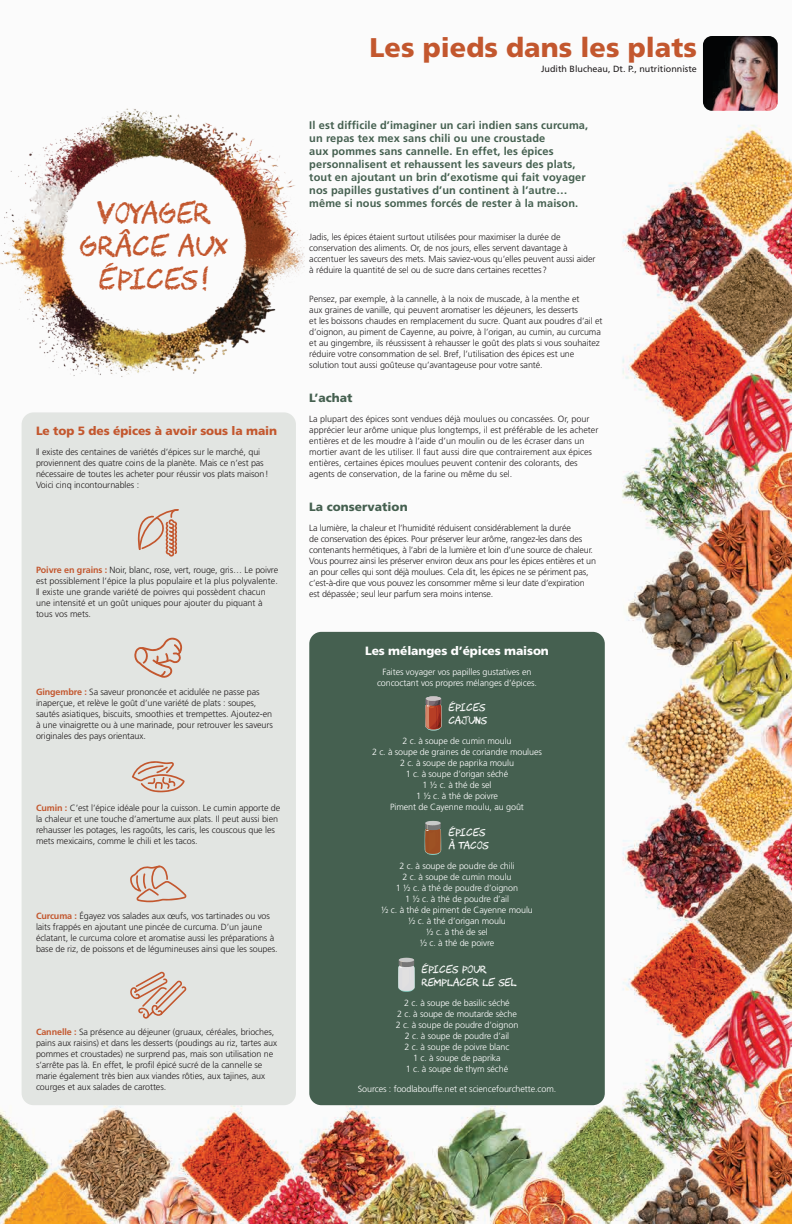
<style>
.page{position:relative;width:792px;height:1224px;background:#fff}
.page>*{position:absolute;margin:0;border:0;box-sizing:border-box;transform-origin:0 0}
.t1{font:27px/33px "CHAWP";color:#c3572e;text-align:center}
.t2{font:900 27px "Frutiger";color:#c3572e}
.t3{font:900 12px "Frutiger";letter-spacing:-.01em;color:#c3572e}
.t4{font:900 12px "Frutiger";letter-spacing:-.01em;color:#fff}
.t5{font:900 12px "Frutiger";color:#456050}
.t6{font:700 11px/13px "Frutiger";letter-spacing:.01em;color:#456050}
.t7{font:10px/13px "CHAWP";color:#fff}
.t8{font:300 9px/11px "Frutiger";letter-spacing:-.01em;color:#231f20}
.t9{font:300 9px/11px "Frutiger";letter-spacing:-.01em;color:#fff;text-align:center}
.t10{font:9px "Frutiger";color:#231f20}
.s1{font-weight:700;color:#c3572e}
</style>
<div class="page">
<img style="left:0;top:45px;width:792px;height:1179px">
<div style="left:22px;top:412px;width:274px;height:693px;background:#e2e5e2;border-radius:12px"></div>
<img style="left:703px;top:36px;width:75px;height:75px">
<svg style="left:137px;top:509px;width:42px;height:48px"></svg>
<svg style="left:134px;top:637px;width:48px;height:41px"></svg>
<svg style="left:132px;top:761px;width:53px;height:31px"></svg>
<svg style="left:130px;top:866px;width:57px;height:36px"></svg>
<svg style="left:130px;top:971px;width:57px;height:48px"></svg>
<div style="left:309px;top:632px;width:296px;height:473px;background:#456050;border-radius:12px"></div>
<svg style="left:425px;top:696px;width:17px;height:35px"></svg>
<svg style="left:425px;top:821px;width:16px;height:34px"></svg>
<svg style="left:398px;top:958px;width:17px;height:34px"></svg>
<img style="left:1px;top:103px;width:303px;height:276px">
<h1 class="t1" style="left:80px;top:195px;width:149px">VOYAGER<br>GRÂCE AUX<br>ÉPICES!</h1>
<h2 class="t3" style="left:36px;top:424px;width:243px">Le top 5 des épices à avoir sous la main</h2>
<p class="t8" style="left:36px;top:447px;width:234px">Il existe des centaines de variétés d’épices sur le marché, qui proviennent des quatre coins de la planète. Mais ce n’est pas nécessaire de toutes les acheter pour réussir vos plats maison!<br>Voici cinq incontournables :</p>
<p class="t8" style="left:36px;top:565px;width:244px"><span class="s1">Poivre en grains :</span> Noir, blanc, rose, vert, rouge, gris… Le poivre est possiblement l’épice la plus populaire et la plus polyvalente.<br>Il existe une grande variété de poivres qui possèdent chacun une intensité et un goût uniques pour ajouter du piquant à tous vos mets.</p>
<p class="t8" style="left:36px;top:687px;width:238px"><span class="s1">Gingembre :</span> Sa saveur prononcée et acidulée ne passe pas inaperçue, et relève le goût d’une variété de plats : soupes, sautés asiatiques, biscuits, smoothies et trempettes. Ajoutez-en à une vinaigrette ou à une marinade, pour retrouver les saveurs originales des pays orientaux.</p>
<p class="t8" style="left:36px;top:802px;width:246px"><span class="s1">Cumin :</span> C’est l’épice idéale pour la cuisson. Le cumin apporte de la chaleur et une touche d’amertume aux plats. Il peut aussi bien rehausser les potages, les ragoûts, les caris, les couscous que les mets mexicains, comme le chili et les tacos.</p>
<p class="t8" style="left:36px;top:910px;width:243px"><span class="s1">Curcuma :</span> Égayez vos salades aux œufs, vos tartinades ou vos laits frappés en ajoutant une pincée de curcuma. D’un jaune éclatant, le curcuma colore et aromatise aussi les préparations à base de riz, de poissons et de légumineuses ainsi que les soupes.</p>
<p class="t8" style="left:36px;top:1026px;width:243px"><span class="s1">Cannelle :</span> Sa présence au déjeuner (gruaux, céréales, brioches, pains aux raisins) et dans les desserts (poudings au riz, tartes aux pommes et croustades) ne surprend pas, mais son utilisation ne s’arrête pas là. En effet, le profil épicé sucré de la cannelle se marie également très bien aux viandes rôties, aux tajines, aux courges et aux salades de carottes.</p>
<h1 class="t2" style="left:370px;top:31px;width:329px">Les pieds dans les plats</h1>
<p class="t10" style="left:541px;top:64px;width:157px">Judith Blucheau, Dt. P., nutritionniste</p>
<p class="t6" style="left:309px;top:119px;width:280px">Il est difficile d’imaginer un cari indien sans curcuma, un repas tex mex sans chili ou une croustade<br>aux pommes sans cannelle. En effet, les épices personnalisent et rehaussent les saveurs des plats, tout en ajoutant un brin d’exotisme qui fait voyager nos papilles gustatives d’un continent à l’autre… même si nous sommes forcés de rester à la maison.</p>
<p class="t8" style="left:309px;top:232px;width:288px">Jadis, les épices étaient surtout utilisées pour maximiser la durée de conservation des aliments. Or, de nos jours, elles servent davantage à accentuer les saveurs des mets. Mais saviez-vous qu’elles peuvent aussi aider à réduire la quantité de sel ou de sucre dans certaines recettes?</p>
<p class="t8" style="left:309px;top:294px;width:295px">Pensez, par exemple, à la cannelle, à la noix de muscade, à la menthe et<br>aux graines de vanille, qui peuvent aromatiser les déjeuners, les desserts<br>et les boissons chaudes en remplacement du sucre. Quant aux poudres d’ail et d’oignon, au piment de Cayenne, au poivre, à l’origan, au cumin, au curcuma et au gingembre, ils réussissent à rehausser le goût des plats si vous souhaitez réduire votre consommation de sel. Bref, l’utilisation des épices est une solution tout aussi goûteuse qu’avantageuse pour votre santé.</p>
<h2 class="t5" style="left:309px;top:391px;width:45px">L’achat</h2>
<p class="t8" style="left:309px;top:414px;width:291px">La plupart des épices sont vendues déjà moulues ou concassées. Or, pour apprécier leur arôme unique plus longtemps, il est préférable de les acheter entières et de les moudre à l’aide d’un moulin ou de les écraser dans un mortier avant de les utiliser. Il faut aussi dire que contrairement aux épices entières, certaines épices moulues peuvent contenir des colorants, des agents de conservation, de la farine ou même du sel.</p>
<h2 class="t5" style="left:309px;top:500px;width:100px">La conservation</h2>
<p class="t8" style="left:309px;top:523px;width:288px">La lumière, la chaleur et l’humidité réduisent considérablement la durée<br>de conservation des épices. Pour préserver leur arôme, rangez-les dans des contenants hermétiques, à l’abri de la lumière et loin d’une source de chaleur.<br>Vous pourrez ainsi les préserver environ deux ans pour les épices entières et un an pour celles qui sont déjà moulues. Cela dit, les épices ne se périment pas, c’est-à-dire que vous pouvez les consommer même si leur date d’expiration est dépassée; seul leur parfum sera moins intense.</p>
<h2 class="t4" style="left:365px;top:643px;width:185px">Les mélanges d’épices maison</h2>
<p class="t9" style="left:377px;top:666px;width:162px">Faites voyager vos papilles gustatives en concoctant vos propres mélanges d’épices.</p>
<p class="t7" style="left:449px;top:700px;width:40px">ÉPICES<br>CAJUNS</p>
<p class="t9" style="left:372px;top:735px;width:172px">2 c. à soupe de cumin moulu<br>2 c. à soupe de graines de coriandre moulues<br>2 c. à soupe de paprika moulu<br>1 c. à soupe d’origan séché<br>1 ½ c. à thé de sel<br>1 ½ c. à thé de poivre<br>Piment de Cayenne moulu, au goût</p>
<p class="t7" style="left:449px;top:826px;width:42px">ÉPICES<br>À TACOS</p>
<p class="t9" style="left:381px;top:861px;width:153px">2 c. à soupe de poudre de chili<br>2 c. à soupe de cumin moulu<br>1 ½ c. à thé de poudre d’oignon<br>1 ½ c. à thé de poudre d’ail<br>½ c. à thé de piment de Cayenne moulu ½ c. à thé d’origan moulu<br>½ c. à thé de sel<br>½ c. à thé de poivre</p>
<p class="t7" style="left:422px;top:962px;width:97px">ÉPICES POUR<br>REMPLACER LE SEL</p>
<p class="t9" style="left:396px;top:997px;width:124px">2 c. à soupe de basilic séché<br>2 c. à soupe de moutarde sèche<br>2 c. à soupe de poudre d’oignon<br>2 c. à soupe de poudre d’ail<br>2 c. à soupe de poivre blanc<br>1 c. à soupe de paprika<br>1 c. à soupe de thym séché</p>
<p class="t9" style="left:358px;top:1083px;width:200px">Sources : foodlabouffe.net et sciencefourchette.com.</p>
</div>
